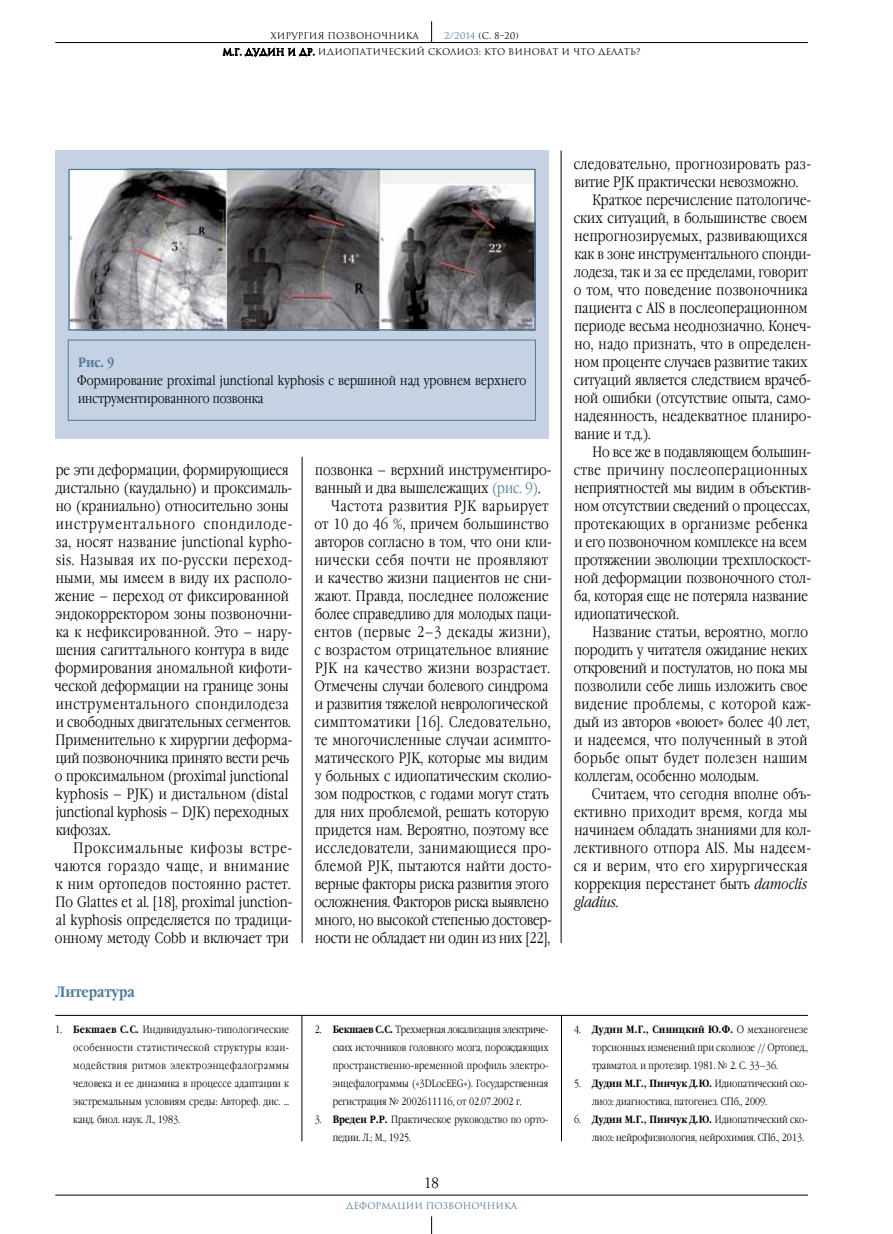
<style>
.page{position:relative;width:893px;height:1234px;background:#fff}
.page>*{position:absolute;margin:0;border:0;box-sizing:border-box;transform-origin:0 0}
.t1{font:300 15px/18px "Garamond Narrow C";letter-spacing:.01em;color:#000}
.t2{font:300 15px "Garamond Narrow C";letter-spacing:.03em;color:#000}
.t3{font:300 15px "Garamond Narrow C";letter-spacing:.035em;color:#000}
.t4{font:300 15px "Garamond Narrow C";letter-spacing:.04em;color:#000}
.t5{font:300 15px "Garamond Narrow C";letter-spacing:-.01em;color:#000}
.t6{font:700 15px "Garamond Narrow C";color:#4e7a98}
.t7{font:italic 300 15px "Garamond Narrow C";color:#000}
.t8{font:300 13.5px/18px "Garamond Narrow C";letter-spacing:.01em;color:#000}
.t9{font:700 13.5px "Garamond Narrow C";color:#4e7a98}
.t10{font:300 10.5px/18px "Garamond Narrow C";color:#000;text-align:justify}
.t11{font:9px/15.9px "Romul";color:#000}
.t12{font:9px "Romul";color:#4e7a98}
.s1{color:#4e7a98}
.s2{font-weight:700}
.s3{font-style:italic}
.s4{font-style:normal}
</style>
<div class="page">
<hr style="left:55px;top:1194px;width:753px;height:1px;background:#000">
<svg style="left:431px;top:1216px;width:1px;height:17px"></svg>
<hr style="left:55px;top:42px;width:753px;height:1px;background:#000">
<svg style="left:431px;top:21px;width:1px;height:21px"></svg>
<svg style="left:223px;top:43px;width:91px;height:14px"></svg>
<hr style="left:302px;top:456px;width:1px;height:486px;background:#000">
<hr style="left:561px;top:150px;width:1px;height:792px;background:#000">
<div style="left:55px;top:150px;width:494px;height:288px;background:#c4d2e4"></div>
<div style="left:68px;top:339px;width:468px;height:81px;border:1px solid #4e7a98"></div>
<img style="left:71px;top:171px;width:462px;height:156px">
<div style="left:68px;top:168px;width:468px;height:162px;border:2px solid #4e7a98"></div>
<hr style="left:302px;top:1014px;width:1px;height:126px;background:#000">
<hr style="left:561px;top:1014px;width:1px;height:126px;background:#000">
<hr style="left:55px;top:1014px;width:753px;height:1px;background:#000">
<p class="t11" style="left:444px;top:28px;width:76px"><span class="s1">2/2014</span> (С. 8–20)</p>
<p class="t11" style="left:223px;top:28px;width:419px;text-indent:48px">ХИРУРГИЯ ПОЗВОНОЧНИКА<br>М.Г. Дудин и др. Идиопатический сколиоз: кто виноват и что делать?</p>
<p class="t9" style="left:78px;top:354px;width:38px">Рис. 9</p>
<p class="t8" style="left:77px;top:371px;width:451px">Формирование proximal junctional kyphosis с вершиной над уровнем верхнего инструментированного позвонка</p>
<p class="t1" style="left:55px;top:461px;width:239px">ре эти деформации, формирующиеся дистально (каудально) и проксималь&shy;но (краниально) относительно зоны инструментального спондилоде&shy;за, носят название junctional kypho&shy;sis. Называя их по-русски переход&shy;ными, мы имеем в виду их располо&shy;жение – переход от фиксированной эндокорректором зоны позвоночни&shy;ка к нефиксированной. Это – нару&shy;шения сагиттального контура в виде формирования аномальной кифоти&shy;ческой деформации на границе зоны инструментального спондилодеза и свободных двигательных сегментов.<br>Применительно к хирургии деформа&shy;ций позвоночника принято вести речь о проксимальном (proximal junctional kyphosis – PJK) и дистальном (distal junctional kyphosis – DJK) переходных кифозах.</p>
<p class="t1" style="left:55px;top:839px;width:239px;text-indent:19px">Проксимальные кифозы встре&shy;чаются гораздо чаще, и внимание к ним ортопедов постоянно растет.<br>По Glattes et al. [18], proximal junction&shy;al kyphosis определяется по традици&shy;онному методу Cobb и включает три</p>
<p class="t6" style="left:55px;top:983px;width:81px">Литература</p>
<p class="t1" style="left:315px;top:461px;width:238px">позвонка – верхний инструментиро-</p>
<p class="t1" style="left:315px;top:479px;width:227px">ванный и два вышележащих <span class="s1">(рис. 9)</span>.</p>
<p class="t3" style="left:331px;top:497px;width:219px">Частота развития PJK варьирует</p>
<p class="t1" style="left:314px;top:515px;width:236px">от 10 до 46 %, причем большинство</p>
<p class="t1" style="left:315px;top:533px;width:239px">авторов согласно в том, что они кли-</p>
<p class="t4" style="left:315px;top:551px;width:235px">нически себя почти не проявляют</p>
<p class="t1" style="left:315px;top:569px;width:238px">и качество жизни пациентов не сни-</p>
<p class="t1" style="left:315px;top:587px;width:235px">жают. Правда, последнее положение</p>
<p class="t1" style="left:315px;top:605px;width:239px">более справедливо для молодых паци-</p>
<p class="t4" style="left:315px;top:623px;width:237px">ентов (первые 2–3 декады жизни),</p>
<p class="t1" style="left:314px;top:641px;width:236px">с возрастом отрицательное влияние</p>
<p class="t3" style="left:315px;top:659px;width:236px">PJK на качество жизни возрастает.</p>
<p class="t1" style="left:314px;top:677px;width:235px">Отмечены случаи болевого синдрома</p>
<p class="t1" style="left:315px;top:695px;width:235px">и развития тяжелой неврологической</p>
<p class="t4" style="left:314px;top:713px;width:237px">симптоматики [16]. Следовательно,</p>
<p class="t1" style="left:315px;top:731px;width:238px">те многочисленные случаи асимпто-</p>
<p class="t1" style="left:315px;top:749px;width:235px">матического PJK, которые мы видим</p>
<p class="t1" style="left:315px;top:767px;width:238px">у больных с идиопатическим сколио-</p>
<p class="t1" style="left:315px;top:785px;width:235px">зом подростков, с годами могут стать</p>
<p class="t1" style="left:315px;top:803px;width:235px">для них проблемой, решать которую</p>
<p class="t1" style="left:315px;top:821px;width:235px">придется нам. Вероятно, поэтому все</p>
<p class="t2" style="left:315px;top:839px;width:238px">исследователи, занимающиеся про-</p>
<p class="t2" style="left:315px;top:857px;width:239px">блемой PJK, пытаются найти досто-</p>
<p class="t1" style="left:315px;top:875px;width:235px">верные факторы риска развития этого</p>
<p class="t5" style="left:314px;top:893px;width:236px">осложнения. Факторов риска выявлено</p>
<p class="t1" style="left:315px;top:911px;width:239px">много, но высокой степенью достовер-</p>
<p class="t1" style="left:315px;top:929px;width:236px">ности не обладает ни один из них [22],</p>
<p class="t10" style="left:73px;top:1020px;width:217px;text-indent:-18px">1. <span class="s2">Бекшаев С.С.</span> Индивидуально-типологические особенности статистической структуры взаи&shy;модействия ритмов электроэнцефалограммы человека и ее динамика в процессе адаптации к экстремальным условиям среды: Автореф. дис. … канд. биол. наук. Л., 1983.</p>
<p class="t10" style="left:333px;top:1020px;width:217px;text-indent:-18px">2. <span class="s2">Бекшаев С.С.</span> Трехмерная локализация электриче&shy;ских источников головного мозга, порождающих пространственно-временной профиль электро&shy;энцефалограммы («3DLocEEG»). Государственная регистрация № 2002611116, от 02.07.2002 г.</p>
<p class="t10" style="left:333px;top:1110px;width:217px;text-indent:-18px">3. <span class="s2">Вреден Р.Р.</span> Практическое руководство по орто&shy;педии. Л.; М., 1925.</p>
<p class="t1" style="left:424px;top:1173px;width:16px">18</p>
<p class="t12" style="left:346px;top:1200px;width:173px">Деформации позвоночника</p>
<p class="t1" style="left:574px;top:155px;width:239px">следовательно, прогнозировать раз-</p>
<p class="t1" style="left:574px;top:173px;width:225px">витие PJK практически невозможно.</p>
<p class="t1" style="left:592px;top:191px;width:220px">Краткое перечисление патологиче-</p>
<p class="t1" style="left:574px;top:209px;width:235px">ских ситуаций, в большинстве своем</p>
<p class="t1" style="left:574px;top:227px;width:235px">непрогнозируемых, развивающихся</p>
<p class="t1" style="left:574px;top:245px;width:238px">как в зоне инструментального спонди-</p>
<p class="t1" style="left:574px;top:263px;width:235px">лодеза, так и за ее пределами, говорит</p>
<p class="t1" style="left:574px;top:281px;width:236px">о том, что поведение позвоночника</p>
<p class="t1" style="left:574px;top:299px;width:235px">пациента с AIS в послеоперационном</p>
<p class="t1" style="left:574px;top:317px;width:238px">периоде весьма неоднозначно. Конеч-</p>
<p class="t1" style="left:574px;top:335px;width:238px">но, надо признать, что в определен-</p>
<p class="t1" style="left:574px;top:353px;width:235px">ном проценте случаев развитие таких</p>
<p class="t1" style="left:574px;top:371px;width:239px">ситуаций является следствием врачеб-</p>
<p class="t1" style="left:574px;top:389px;width:238px">ной ошибки (отсутствие опыта, само-</p>
<p class="t1" style="left:574px;top:407px;width:238px">надеянность, неадекватное планиро-</p>
<p class="t1" style="left:574px;top:425px;width:78px">вание и т.д.).</p>
<p class="t1" style="left:592px;top:443px;width:220px">Но все же в подавляющем большин-</p>
<p class="t4" style="left:574px;top:461px;width:235px">стве причину послеоперационных</p>
<p class="t1" style="left:574px;top:479px;width:238px">неприятностей мы видим в объектив-</p>
<p class="t1" style="left:574px;top:497px;width:237px">ном отсутствии сведений о процессах,</p>
<p class="t2" style="left:574px;top:515px;width:235px">протекающих в организме ребенка</p>
<p class="t1" style="left:574px;top:533px;width:234px">и его позвоночном комплексе на всем</p>
<p class="t1" style="left:574px;top:551px;width:238px">протяжении эволюции трехплоскост-</p>
<p class="t1" style="left:574px;top:569px;width:238px">ной деформации позвоночного стол-</p>
<p class="t1" style="left:574px;top:587px;width:235px">ба, которая еще не потеряла название</p>
<p class="t1" style="left:574px;top:605px;width:106px">идиопатической.</p>
<p class="t1" style="left:592px;top:623px;width:217px">Название статьи, вероятно, могло</p>
<p class="t1" style="left:574px;top:641px;width:235px">породить у читателя ожидание неких</p>
<p class="t1" style="left:574px;top:659px;width:235px">откровений и постулатов, но пока мы</p>
<p class="t1" style="left:574px;top:677px;width:235px">позволили себе лишь изложить свое</p>
<p class="t3" style="left:574px;top:695px;width:238px">видение проблемы, с которой каж-</p>
<p class="t1" style="left:575px;top:713px;width:236px">дый из авторов «воюет» более 40 лет,</p>
<p class="t1" style="left:574px;top:731px;width:235px">и надеемся, что полученный в этой</p>
<p class="t3" style="left:574px;top:749px;width:235px">борьбе опыт будет полезен нашим</p>
<p class="t1" style="left:574px;top:767px;width:186px">коллегам, особенно молодым.</p>
<p class="t1" style="left:592px;top:785px;width:221px">Считаем, что сегодня вполне объ-</p>
<p class="t2" style="left:574px;top:803px;width:235px">ективно приходит время, когда мы</p>
<p class="t1" style="left:574px;top:821px;width:238px">начинаем обладать знаниями для кол-</p>
<p class="t2" style="left:574px;top:839px;width:239px">лективного отпора AIS. Мы надеем-</p>
<p class="t3" style="left:574px;top:857px;width:235px">ся и верим, что его хирургическая</p>
<p class="t1" style="left:574px;top:875px;width:234px">коррекция перестанет быть <span class="s3">damoclis</span></p>
<p class="t7" style="left:575px;top:893px;width:45px">gladius<span class="s4">.</span></p>
<p class="t10" style="left:592px;top:1020px;width:217px;text-indent:-18px">4. <span class="s2">Дудин М.Г., Синицкий Ю.Ф.</span> О механогенезе торсионных изменений при сколиозе // Ортопед., травматол. и протезир. 1981. № 2. С. 33–36.</p>
<p class="t10" style="left:592px;top:1074px;width:217px;text-indent:-18px">5. <span class="s2">Дудин М.Г., Пинчук Д.Ю.</span> Идиопатический ско&shy;лиоз: диагностика, патогенез. СПб., 2009.</p>
<p class="t10" style="left:592px;top:1110px;width:217px;text-indent:-18px">6. <span class="s2">Дудин М.Г., Пинчук Д.Ю.</span> Идиопатический ско&shy;лиоз: нейрофизиология, нейрохимия. СПб., 2013.</p>
</div>
